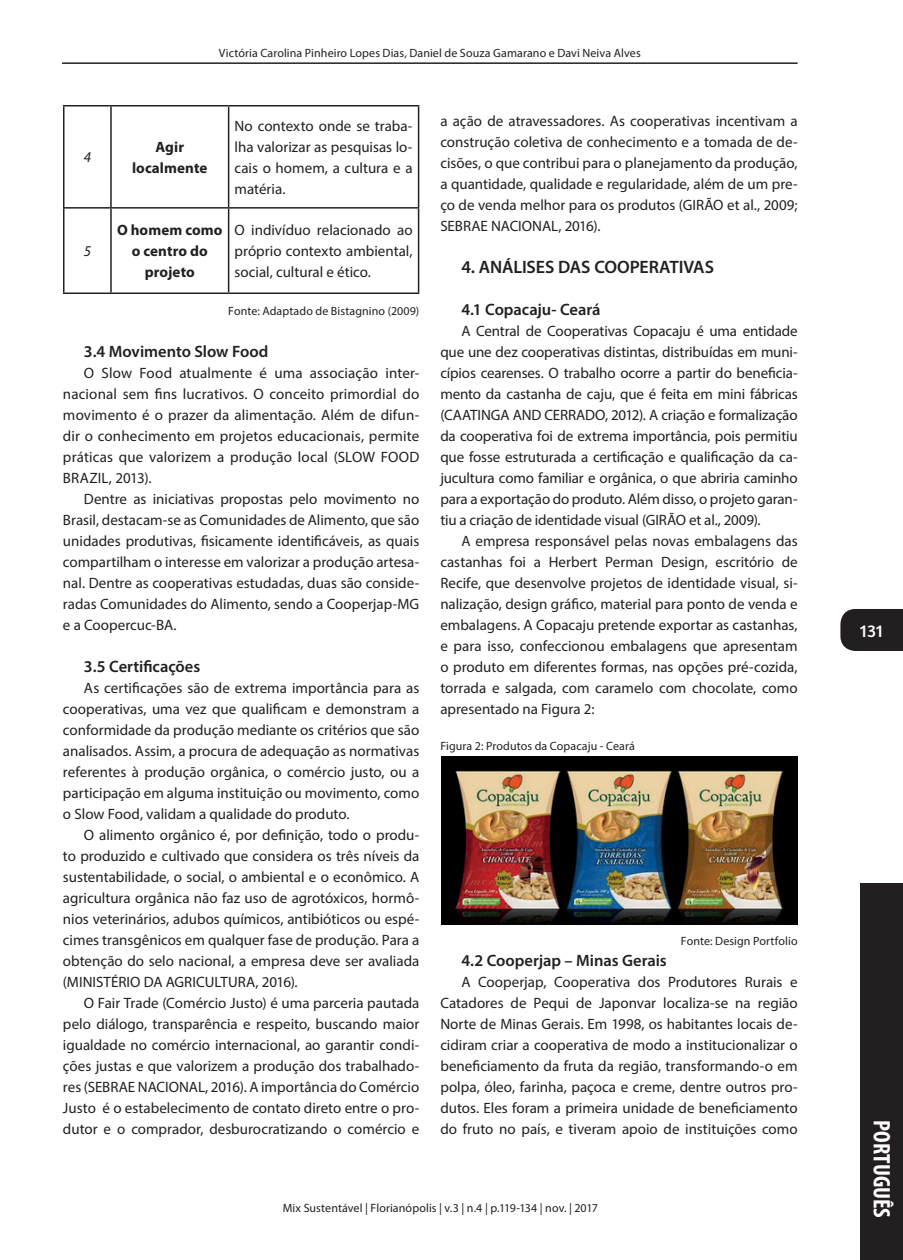
<style>
.page{position:relative;width:903px;height:1260px;background:#fff}
.page>*{position:absolute;margin:0;border:0;box-sizing:border-box;transform-origin:0 0}
.t1{font:700 condensed 24px "Myriad Pro";color:#fff}
.t2{font:600 18px "Myriad Pro";letter-spacing:-.005em;color:#231f20}
.t3{font:18px "Amaranth";color:#fff}
.t4{font:600 16.5px "Myriad Pro";letter-spacing:-.005em;color:#231f20}
.t5{font:15px/21px "Myriad Pro";color:#231f20;text-align:justify}
.t6{font:700 15px/21px "Myriad Pro";letter-spacing:.005em;color:#231f20;text-align:center}
.t7{font:italic 15px "Myriad Pro";color:#231f20}
.t8{font:12px "Myriad Pro";letter-spacing:.005em;color:#231f20}
</style>
<div class="page">
<div style="left:840px;top:609px;width:63px;height:42px;background:#231f20"></div>
<hr style="left:62px;top:62px;width:736px;height:2px;background:#231f20">
<div style="left:861px;top:883px;width:42px;height:377px;background:#231f20"></div>
<hr style="left:63px;top:105px;width:48px;height:1px;background:#231f20">
<hr style="left:63px;top:106px;width:1px;height:101px;background:#231f20">
<hr style="left:111px;top:105px;width:118px;height:1px;background:#231f20">
<hr style="left:110px;top:106px;width:2px;height:101px;background:#231f20">
<hr style="left:229px;top:105px;width:190px;height:1px;background:#231f20">
<hr style="left:228px;top:106px;width:1px;height:101px;background:#231f20">
<hr style="left:418px;top:106px;width:1px;height:101px;background:#231f20">
<hr style="left:63px;top:207px;width:48px;height:2px;background:#231f20">
<hr style="left:63px;top:209px;width:1px;height:83px;background:#231f20">
<hr style="left:111px;top:207px;width:118px;height:2px;background:#231f20">
<hr style="left:110px;top:209px;width:2px;height:83px;background:#231f20">
<hr style="left:229px;top:207px;width:190px;height:2px;background:#231f20">
<hr style="left:228px;top:209px;width:1px;height:83px;background:#231f20">
<hr style="left:418px;top:209px;width:1px;height:83px;background:#231f20">
<hr style="left:63px;top:292px;width:48px;height:2px;background:#231f20">
<hr style="left:111px;top:292px;width:118px;height:2px;background:#231f20">
<hr style="left:229px;top:292px;width:190px;height:2px;background:#231f20">
<img style="left:441px;top:756px;width:356px;height:168px">
<p class="t8" style="left:219px;top:45px;width:423px">Victória Carolina Pinheiro Lopes Dias, Daniel de Souza Gamarano e Davi Neiva Alves</p>
<p class="t7" style="left:84px;top:148px;width:9px">4</p>
<p class="t6" style="left:132px;top:136px;width:77px">Agir localmente</p>
<p class="t5" style="left:235px;top:115px;width:179px">No contexto onde se traba&shy;lha valorizar as pesquisas lo&shy;cais o homem, a cultura e a matéria.</p>
<p class="t7" style="left:84px;top:242px;width:9px">5</p>
<p class="t6" style="left:117px;top:219px;width:107px">O homem como o centro do projeto</p>
<p class="t5" style="left:235px;top:219px;width:179px">O indivíduo relacionado ao próprio contexto ambiental, social, cultural e ético.</p>
<p class="t8" style="left:228px;top:304px;width:193px">Fonte: Adaptado de Bistagnino (2009)</p>
<p class="t4" style="left:84px;top:341px;width:186px">3.4 Movimento Slow Food</p>
<p class="t5" style="left:63px;top:362px;width:358px;text-indent:21px">O Slow Food atualmente é uma associação inter&shy;nacional sem fins lucrativos. O conceito primordial do movimento é o prazer da alimentação. Além de difun&shy;dir o conhecimento em projetos educacionais, permite práticas que valorizem a produção local (SLOW FOOD BRAZIL, 2013).</p>
<p class="t5" style="left:63px;top:488px;width:358px;text-indent:21px">Dentre as iniciativas propostas pelo movimento no Brasil, destacam-se as Comunidades de Alimento, que são unidades produtivas, fisicamente identificáveis, as quais compartilham o interesse em valorizar a produção artesa&shy;nal. Dentre as cooperativas estudadas, duas são conside&shy;radas Comunidades do Alimento, sendo a Cooperjap-MG e a Coopercuc-BA.</p>
<p class="t4" style="left:84px;top:656px;width:118px">3.5 Certificações</p>
<p class="t5" style="left:63px;top:677px;width:358px;text-indent:21px">As certificações são de extrema importância para as cooperativas, uma vez que qualificam e demonstram a conformidade da produção mediante os critérios que são analisados. Assim, a procura de adequação as normativas referentes à produção orgânica, o comércio justo, ou a participação em alguma instituição ou movimento, como o Slow Food, validam a qualidade do produto.</p>
<p class="t5" style="left:63px;top:824px;width:358px;text-indent:21px">O alimento orgânico é, por definição, todo o produ&shy;to produzido e cultivado que considera os três níveis da sustentabilidade, o social, o ambiental e o econômico. A agricultura orgânica não faz uso de agrotóxicos, hormô&shy;nios veterinários, adubos químicos, antibióticos ou espé&shy;cimes transgênicos em qualquer fase de produção. Para a obtenção do selo nacional, a empresa deve ser avaliada (MINISTÉRIO DA AGRICULTURA, 2016).</p>
<p class="t5" style="left:63px;top:992px;width:358px;text-indent:21px">O Fair Trade (Comércio Justo) é uma parceria pautada pelo diálogo, transparência e respeito, buscando maior igualdade no comércio internacional, ao garantir condi&shy;ções justas e que valorizem a produção dos trabalhado&shy;res (SEBRAE NACIONAL, 2016). A importância do Comércio Justo é o estabelecimento de contato direto entre o pro&shy;dutor e o comprador, desburocratizando o comércio e</p>
<p class="t5" style="left:440px;top:110px;width:359px">a ação de atravessadores. As cooperativas incentivam a construção coletiva de conhecimento e a tomada de de&shy;cisões, o que contribui para o planejamento da produção, a quantidade, qualidade e regularidade, além de um pre&shy;ço de venda melhor para os produtos (GIRÃO et al., 2009; SEBRAE NACIONAL, 2016).</p>
<p class="t2" style="left:461px;top:255px;width:254px">4. ANÁLISES DAS COOPERATIVAS</p>
<p class="t4" style="left:461px;top:299px;width:141px">4.1 Copacaju- Ceará</p>
<p class="t5" style="left:440px;top:320px;width:359px;text-indent:21px">A Central de Cooperativas Copacaju é uma entidade que une dez cooperativas distintas, distribuídas em muni&shy;cípios cearenses. O trabalho ocorre a partir do beneficia&shy;mento da castanha de caju, que é feita em mini fábricas (CAATINGA AND CERRADO, 2012). A criação e formalização da cooperativa foi de extrema importância, pois permitiu que fosse estruturada a certificação e qualificação da ca&shy;jucultura como familiar e orgânica, o que abriria caminho para a exportação do produto. Além disso, o projeto garan&shy;tiu a criação de identidade visual (GIRÃO et al., 2009).</p>
<p class="t5" style="left:440px;top:530px;width:359px;text-indent:21px">A empresa responsável pelas novas embalagens das castanhas foi a Herbert Perman Design, escritório de Recife, que desenvolve projetos de identidade visual, si&shy;nalização, design gráfico, material para ponto de venda e embalagens. A Copacaju pretende exportar as castanhas, e para isso, confeccionou embalagens que apresentam o produto em diferentes formas, nas opções pré-cozida, torrada e salgada, com caramelo com chocolate, como apresentado na Figura 2:</p>
<p class="t8" style="left:440px;top:739px;width:196px">Figura 2: Produtos da Copacaju - Ceará</p>
<p class="t8" style="left:681px;top:934px;width:118px">Fonte: Design Portfolio</p>
<p class="t4" style="left:461px;top:950px;width:207px">4.2 Cooperjap – Minas Gerais</p>
<p class="t5" style="left:440px;top:971px;width:359px;text-indent:21px">A Cooperjap, Cooperativa dos Produtores Rurais e Catadores de Pequi de Japonvar localiza-se na região Norte de Minas Gerais. Em 1998, os habitantes locais de&shy;cidiram criar a cooperativa de modo a institucionalizar o beneficiamento da fruta da região, transformando-o em polpa, óleo, farinha, paçoca e creme, dentre outros pro&shy;dutos. Eles foram a primeira unidade de beneficiamento do fruto no país, e tiveram apoio de instituições como</p>
<p class="t8" style="left:283px;top:1200px;width:317px">Mix Sustentável | Florianópolis | v.3 | n.4 | p.119-134 | nov. | 2017</p>
<p class="t3" style="left:860px;top:620px;width:24px">131</p>
<h1 class="t1" style="left:897px;top:1120px;width:99px;rotate:90deg">PORTUGUÊS</h1>
</div>
